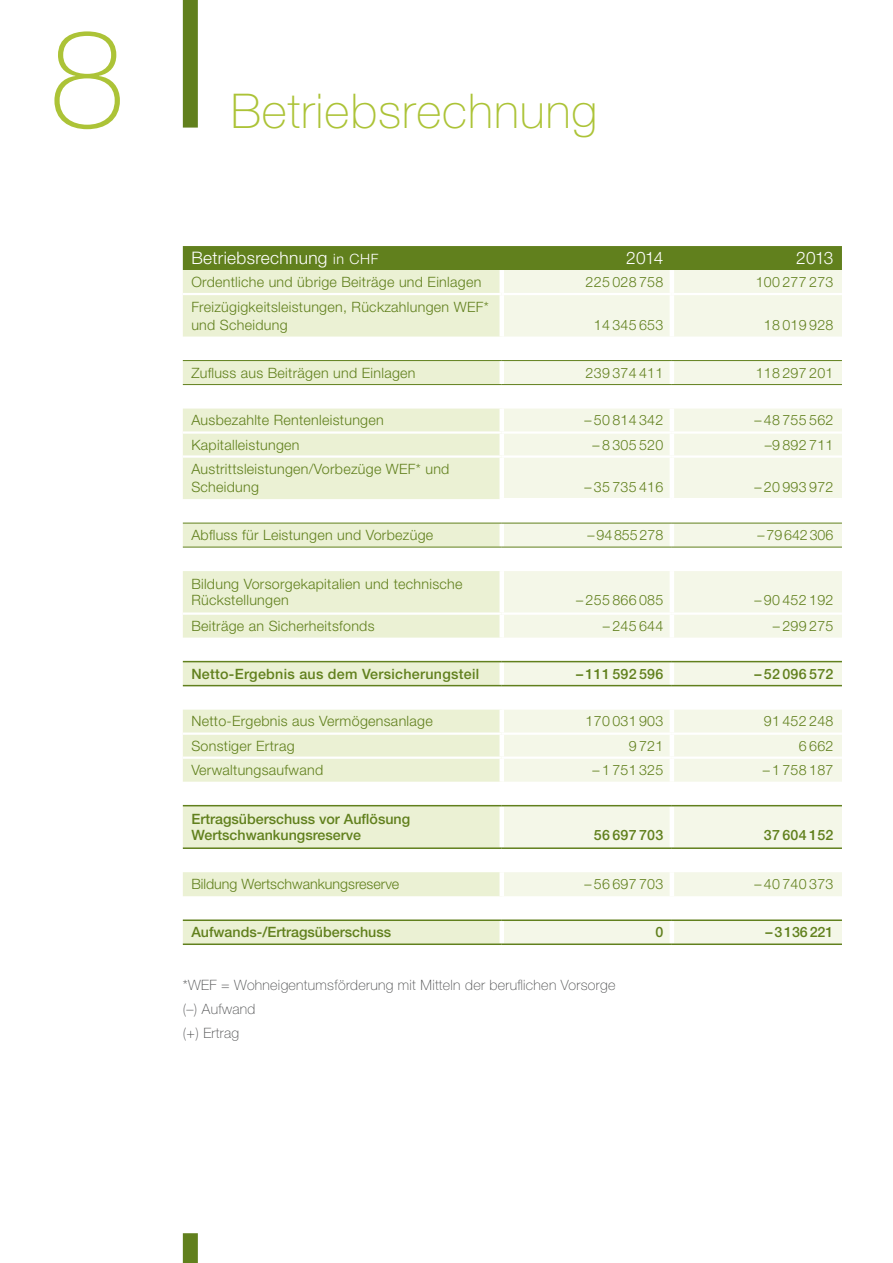
<style>
.page{position:relative;width:893px;height:1263px;background:#fff}
.page>*{position:absolute;margin:0;border:0;box-sizing:border-box;transform-origin:0 0}
.t1{font:100 136.95px "Helvetica Neue LT Std";color:#acc337}
.t2{font:100 48px "Helvetica Neue LT Std";letter-spacing:.02em;color:#acc337}
.t3{font:300 17.25px "Helvetica Neue LT Std";letter-spacing:.02em;color:#fff}
.t4{font:300 14.25px/18px "Helvetica Neue LT Std";letter-spacing:.02em;color:#61801d}
.t5{font:500 14.25px/16.5px "Helvetica Neue LT Std";color:#61801d}
.t6{font:100 14.25px/24px "Helvetica Neue LT Std";letter-spacing:.02em;color:#4b4c4d}
.t7{font:300 14.25px "Helvetica Neue LT Std";color:#61801d}
.t8{font:500 14.25px "Helvetica Neue LT Std";letter-spacing:.02em;color:#61801d}
.s1{font-size:14.25px}
</style>
<div class="page">
<div style="left:183px;top:0;width:15px;height:128px;background:#61801d"></div>
<div style="left:183px;top:1233px;width:15px;height:30px;background:#61801d"></div>
<div style="left:183px;top:246px;width:659px;height:24px;background:#61801d"></div>
<svg style="left:183px;top:270px;width:319px;height:673px;fill:#ebf1d4"></svg>
<svg style="left:502px;top:270px;width:340px;height:673px;fill:#f4f7e8"></svg>
<div style="left:499px;top:270px;width:5px;height:23px;background:#fff"></div>
<hr style="left:670px;top:270px;width:4px;height:23px;background:#fff">
<div style="left:499px;top:295px;width:5px;height:42px;background:#fff"></div>
<hr style="left:670px;top:295px;width:4px;height:42px;background:#fff">
<div style="left:499px;top:361px;width:5px;height:23px;background:#fff"></div>
<hr style="left:670px;top:361px;width:4px;height:23px;background:#fff">
<div style="left:499px;top:571px;width:5px;height:41px;background:#fff"></div>
<hr style="left:670px;top:571px;width:4px;height:41px;background:#fff">
<div style="left:499px;top:615px;width:5px;height:23px;background:#fff"></div>
<hr style="left:670px;top:615px;width:4px;height:23px;background:#fff">
<div style="left:499px;top:409px;width:5px;height:22px;background:#fff"></div>
<hr style="left:670px;top:409px;width:4px;height:22px;background:#fff">
<div style="left:499px;top:434px;width:5px;height:21px;background:#fff"></div>
<hr style="left:670px;top:434px;width:4px;height:21px;background:#fff">
<div style="left:499px;top:458px;width:5px;height:40px;background:#fff"></div>
<hr style="left:670px;top:458px;width:4px;height:40px;background:#fff">
<hr style="left:183px;top:293px;width:319px;height:2px;background:#fff">
<hr style="left:502px;top:293px;width:170px;height:2px;background:#fff">
<hr style="left:672px;top:293px;width:170px;height:2px;background:#fff">
<hr style="left:183px;top:431px;width:319px;height:3px;background:#fff">
<hr style="left:502px;top:431px;width:170px;height:3px;background:#fff">
<hr style="left:672px;top:431px;width:170px;height:3px;background:#fff">
<hr style="left:502px;top:455px;width:170px;height:3px;background:#fff">
<hr style="left:672px;top:455px;width:170px;height:3px;background:#fff">
<hr style="left:183px;top:612px;width:319px;height:3px;background:#fff">
<hr style="left:502px;top:612px;width:170px;height:3px;background:#fff">
<hr style="left:672px;top:612px;width:170px;height:3px;background:#fff">
<div style="left:499px;top:872px;width:5px;height:24px;background:#fff"></div>
<hr style="left:670px;top:872px;width:4px;height:24px;background:#fff">
<div style="left:499px;top:523px;width:5px;height:24px;background:#fff"></div>
<hr style="left:670px;top:523px;width:4px;height:24px;background:#fff">
<div style="left:499px;top:547px;width:5px;height:24px;background:#fff"></div>
<hr style="left:670px;top:547px;width:4px;height:24px;background:#fff">
<div style="left:499px;top:662px;width:5px;height:23px;background:#fff"></div>
<hr style="left:670px;top:662px;width:4px;height:23px;background:#fff">
<div style="left:499px;top:806px;width:5px;height:41px;background:#fff"></div>
<hr style="left:670px;top:806px;width:4px;height:41px;background:#fff">
<div style="left:499px;top:921px;width:5px;height:22px;background:#fff"></div>
<hr style="left:670px;top:921px;width:4px;height:22px;background:#fff">
<div style="left:499px;top:710px;width:5px;height:22px;background:#fff"></div>
<hr style="left:670px;top:710px;width:4px;height:22px;background:#fff">
<div style="left:499px;top:735px;width:5px;height:21px;background:#fff"></div>
<hr style="left:670px;top:735px;width:4px;height:21px;background:#fff">
<div style="left:499px;top:759px;width:5px;height:23px;background:#fff"></div>
<hr style="left:670px;top:759px;width:4px;height:23px;background:#fff">
<hr style="left:183px;top:732px;width:319px;height:3px;background:#fff">
<hr style="left:502px;top:732px;width:170px;height:3px;background:#fff">
<hr style="left:672px;top:732px;width:170px;height:3px;background:#fff">
<hr style="left:183px;top:756px;width:319px;height:3px;background:#fff">
<hr style="left:502px;top:756px;width:170px;height:3px;background:#fff">
<hr style="left:672px;top:756px;width:170px;height:3px;background:#fff">
<hr style="left:183px;top:455px;width:319px;height:3px;background:#fff">
<hr style="left:499px;top:498px;width:173px;height:2px;background:#fff">
<hr style="left:672px;top:498px;width:170px;height:2px;background:#fff">
<hr style="left:183px;top:661px;width:319px;height:1px;background:#61801d">
<hr style="left:502px;top:661px;width:170px;height:1px;background:#61801d">
<hr style="left:672px;top:661px;width:170px;height:1px;background:#61801d">
<hr style="left:183px;top:685px;width:319px;height:1px;background:#61801d">
<hr style="left:502px;top:685px;width:170px;height:1px;background:#61801d">
<hr style="left:672px;top:685px;width:170px;height:1px;background:#61801d">
<hr style="left:183px;top:805px;width:319px;height:1px;background:#61801d">
<hr style="left:502px;top:805px;width:170px;height:1px;background:#61801d">
<hr style="left:672px;top:805px;width:170px;height:1px;background:#61801d">
<hr style="left:183px;top:847px;width:319px;height:2px;background:#61801d">
<hr style="left:502px;top:847px;width:170px;height:2px;background:#61801d">
<hr style="left:672px;top:847px;width:170px;height:2px;background:#61801d">
<hr style="left:183px;top:919px;width:319px;height:2px;background:#61801d">
<hr style="left:502px;top:919px;width:170px;height:2px;background:#61801d">
<hr style="left:672px;top:919px;width:170px;height:2px;background:#61801d">
<hr style="left:183px;top:943px;width:319px;height:2px;background:#61801d">
<hr style="left:502px;top:943px;width:170px;height:2px;background:#61801d">
<hr style="left:672px;top:943px;width:170px;height:2px;background:#61801d">
<hr style="left:183px;top:360px;width:319px;height:1px;background:#61801d">
<hr style="left:502px;top:360px;width:170px;height:1px;background:#61801d">
<hr style="left:672px;top:360px;width:170px;height:1px;background:#61801d">
<hr style="left:183px;top:384px;width:319px;height:1px;background:#61801d">
<hr style="left:502px;top:384px;width:170px;height:1px;background:#61801d">
<hr style="left:672px;top:384px;width:170px;height:1px;background:#61801d">
<hr style="left:183px;top:523px;width:319px;height:1px;background:#61801d">
<hr style="left:502px;top:523px;width:170px;height:1px;background:#61801d">
<hr style="left:672px;top:523px;width:170px;height:1px;background:#61801d">
<hr style="left:183px;top:547px;width:319px;height:1px;background:#61801d">
<hr style="left:502px;top:547px;width:170px;height:1px;background:#61801d">
<hr style="left:672px;top:547px;width:170px;height:1px;background:#61801d">
<h1 class="t1" style="left:49px;top:1px;width:78px">8</h1>
<h2 class="t2" style="left:231px;top:83px;width:368px">Betriebsrechnung</h2>
<p class="t3" style="left:191px;top:247px;width:189px">Betriebsrechnung <span class="s1">in CHF</span></p>
<p class="t3" style="left:626px;top:247px;width:39px">2014</p>
<p class="t3" style="left:796px;top:247px;width:39px">2013</p>
<p class="t4" style="left:191px;top:272px;width:291px">Ordentliche und übrige Beiträge und Einlagen</p>
<p class="t4" style="left:586px;top:272px;width:79px">225 028 758</p>
<p class="t4" style="left:756px;top:272px;width:79px">100 277 273</p>
<p class="t4" style="left:191px;top:298px;width:299px">Freizügigkeitsleistungen, Rückzahlungen WEF* und Scheidung</p>
<p class="t4" style="left:594px;top:316px;width:71px">14 345 653</p>
<p class="t4" style="left:764px;top:316px;width:71px">18 019 928</p>
<p class="t4" style="left:191px;top:363px;width:226px">Zufluss aus Beiträgen und Einlagen</p>
<p class="t4" style="left:586px;top:363px;width:79px">239 374 411</p>
<p class="t4" style="left:756px;top:363px;width:79px">118 297 201</p>
<p class="t4" style="left:191px;top:411px;width:194px">Ausbezahlte Rentenleistungen</p>
<p class="t4" style="left:584px;top:411px;width:80px">– 50 814 342</p>
<p class="t4" style="left:754px;top:411px;width:80px">– 48 755 562</p>
<p class="t4" style="left:191px;top:435px;width:110px">Kapitalleistungen</p>
<p class="t4" style="left:593px;top:435px;width:72px">– 8 305 520</p>
<p class="t4" style="left:765px;top:435px;width:70px">–9 892 711</p>
<p class="t4" style="left:191px;top:460px;width:260px">Austrittsleistungen/Vorbezüge WEF* und<br>Scheidung</p>
<p class="t4" style="left:584px;top:478px;width:80px">– 35 735 416</p>
<p class="t4" style="left:754px;top:478px;width:80px">– 20 993 972</p>
<p class="t4" style="left:191px;top:526px;width:243px">Abfluss für Leistungen und Vorbezüge</p>
<p class="t7" style="left:587px;top:526px;width:77px">–94855278</p>
<p class="t7" style="left:758px;top:526px;width:77px">–79642306</p>
<p class="t4" style="left:191px;top:575px;width:273px;line-height:16.5px">Bildung Vorsorgekapitalien und technische<br>Rückstellungen</p>
<p class="t4" style="left:576px;top:591px;width:89px">– 255 866 085</p>
<p class="t4" style="left:754px;top:591px;width:80px">– 90 452 192</p>
<p class="t4" style="left:191px;top:617px;width:185px">Beiträge an Sicherheitsfonds</p>
<p class="t4" style="left:603px;top:617px;width:62px">– 245 644</p>
<p class="t4" style="left:773px;top:617px;width:62px">– 299 275</p>
<p class="t8" style="left:191px;top:665px;width:289px">Netto-Ergebnis aus dem Versicherungsteil</p>
<p class="t8" style="left:576px;top:665px;width:89px">– 111 592 596</p>
<p class="t5" style="left:754px;top:665px;width:80px">– 52 096 572</p>
<p class="t4" style="left:191px;top:712px;width:243px">Netto-Ergebnis aus Vermögensanlage</p>
<p class="t4" style="left:586px;top:712px;width:79px">170 031 903</p>
<p class="t4" style="left:764px;top:712px;width:71px">91 452 248</p>
<p class="t4" style="left:191px;top:736px;width:105px">Sonstiger Ertrag</p>
<p class="t4" style="left:629px;top:736px;width:36px">9 721</p>
<p class="t4" style="left:799px;top:736px;width:36px">6 662</p>
<p class="t4" style="left:191px;top:761px;width:133px">Verwaltungsaufwand</p>
<p class="t4" style="left:593px;top:761px;width:72px">– 1 751 325</p>
<p class="t4" style="left:763px;top:761px;width:72px">– 1 758 187</p>
<p class="t5" style="left:191px;top:810px;width:220px">Ertragsüberschuss vor Auflösung<br>Wertschwankungsreserve</p>
<p class="t5" style="left:594px;top:827px;width:71px">56 697 703</p>
<p class="t5" style="left:764px;top:827px;width:71px">37 604 152</p>
<p class="t7" style="left:191px;top:875px;width:209px">Bildung Wertschwankungsreserve</p>
<p class="t4" style="left:584px;top:875px;width:80px">– 56 697 703</p>
<p class="t4" style="left:754px;top:875px;width:80px">– 40 740 373</p>
<p class="t5" style="left:191px;top:924px;width:201px">Aufwands-/Ertragsüberschuss</p>
<p class="t5" style="left:655px;top:924px;width:9px">0</p>
<p class="t5" style="left:765px;top:924px;width:69px">–3136221</p>
<p class="t6" style="left:183px;top:973px;width:434px">*WEF = Wohneigentumsförderung mit Mitteln der beruflichen Vorsorge (–) Aufwand<br>(+) Ertrag</p>
</div>
